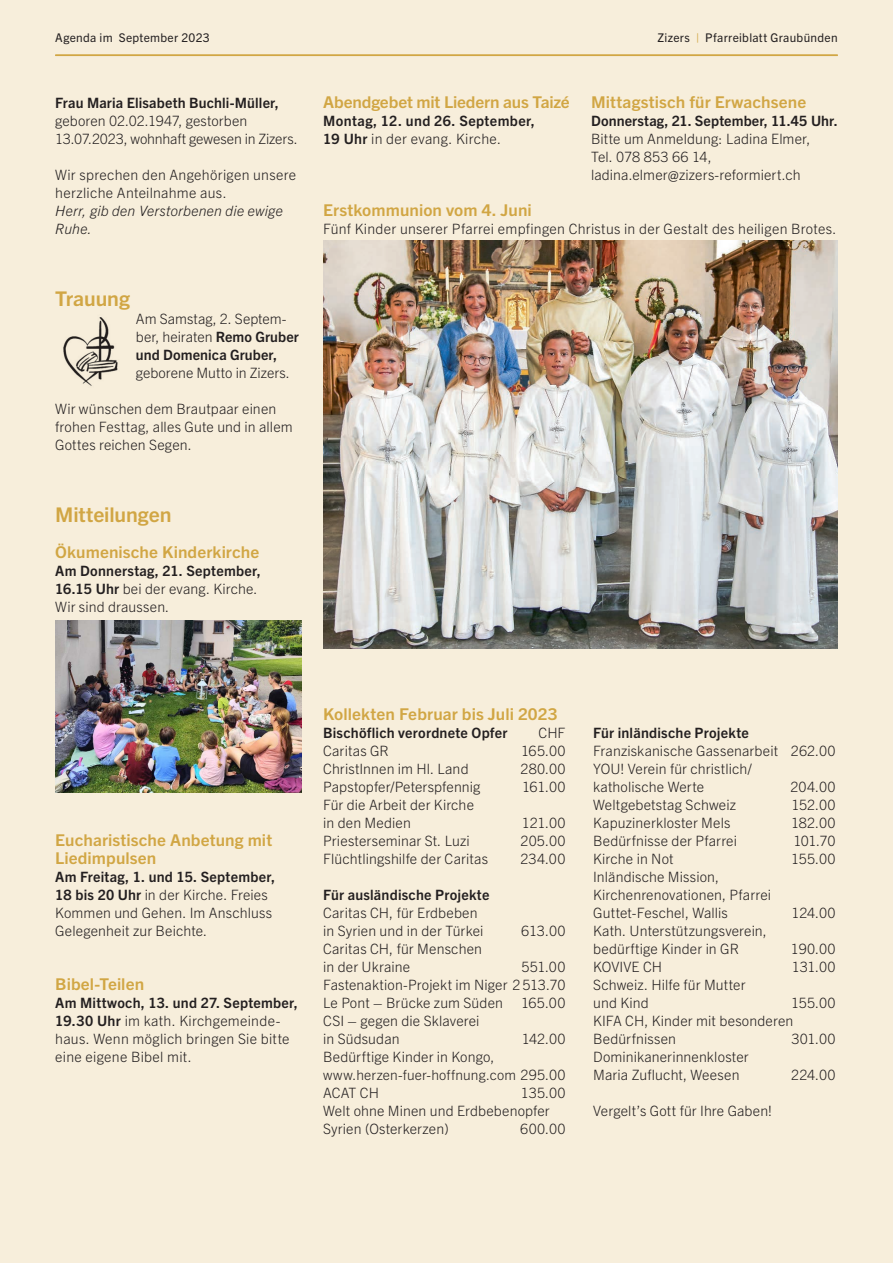
<style>
.page{position:relative;width:893px;height:1263px;background:#f7eedb}
.page>*{position:absolute;margin:0;border:0;box-sizing:border-box;transform-origin:0 0}
.t1{font:700 20.25px "Trade Gothic Next LT Pro";letter-spacing:-.005em;color:#d1a644;scale:1.05 1}
.t2{font:700 16.35px/18px "Trade Gothic Next LT Pro";letter-spacing:.005em;color:#d1a644;scale:1.05 1}
.t3{font:300 14.25px/18px "Trade Gothic Next LT Pro";letter-spacing:.01em;color:#231f20}
.t4{font:700 14.25px/18px "Trade Gothic Next LT Pro";letter-spacing:.015em;color:#231f20}
.t5{font:italic 300 14.25px/18px "Trade Gothic Next LT Pro";letter-spacing:.015em;color:#231f20}
.t6{font:300 13.8px "Trade Gothic Next LT Pro";letter-spacing:.015em;color:#231f20}
.t7{font:12px "Trade Gothic Next LT Pro";letter-spacing:.025em;color:#231f20}
.s1{color:#d1a644}
.s2{font-weight:700}
.s3{font-weight:300}
.s4{font-size:14.25px}
</style>
<div class="page">
<hr style="left:55px;top:55px;width:783px;height:1px;background:#d1a644">
<img style="left:55px;top:621px;width:247px;height:171px">
<img style="left:63px;top:317px;width:55px;height:69px">
<img style="left:323px;top:241px;width:515px;height:407px">
<p class="t7" style="left:55px;top:30px;width:156px">Agenda im September 2023</p>
<p class="t7" style="left:658px;top:30px;width:182px">Zizers <span class="s1">|</span> Pfarreiblatt Graubünden</p>
<p class="t4" style="left:55px;top:93px;width:225px">Frau Maria Elisabeth Buchli-Müller,</p>
<p class="t3" style="left:55px;top:111px;width:244px">geboren 02.02.1947, gestorben<br>13.07.2023, wohnhaft gewesen in Zizers.</p>
<p class="t3" style="left:55px;top:165px;width:242px">Wir sprechen den Angehörigen unsere herzliche Anteilnahme aus.</p>
<p class="t5" style="left:55px;top:201px;width:229px">Herr, gib den Verstorbenen die ewige<br>Ruhe.</p>
<h1 class="t1" style="left:55px;top:285px;width:73px">Trauung</h1>
<p class="t3" style="left:136px;top:309px;width:164px">Am Samstag, 2. Septem&shy;ber, heiraten <span class="s2">Remo Gruber und Domenica Gruber,</span></p>
<p class="t3" style="left:136px;top:363px;width:155px">geborene Mutto in Zizers.</p>
<p class="t3" style="left:55px;top:399px;width:239px">Wir wünschen dem Brautpaar einen frohen Festtag, alles Gute und in allem<br>Gottes reichen Segen.</p>
<h1 class="t1" style="left:55px;top:501px;width:112px">Mitteilungen</h1>
<p class="t2" style="left:55px;top:542px;width:196px">Ökumenische Kinderkirche</p>
<p class="t3" style="left:55px;top:561px;width:207px"><span class="s2">Am Donnerstag, 21. September,<br>16.15 Uhr</span> bei der evang. Kirche.<br>Wir sind draussen.</p>
<p class="t2" style="left:323px;top:92px;width:236px">Abendgebet mit Liedern aus Taizé</p>
<p class="t4" style="left:323px;top:111px;width:213px">Montag, 12. und 26. September,<br>19 Uhr <span class="s3">in der evang. Kirche.</span></p>
<p class="t2" style="left:591px;top:92px;width:206px">Mittagstisch für Erwachsene</p>
<p class="t4" style="left:591px;top:111px;width:248px">Donnerstag, 21. September, 11.45 Uhr.</p>
<p class="t3" style="left:591px;top:129px;width:221px">Bitte um Anmeldung: Ladina Elmer,<br>Tel. 078 853 66 14, ladina.elmer@zizers-reformiert.ch</p>
<p class="t2" style="left:323px;top:200px;width:200px">Erstkommunion vom 4. Juni</p>
<p class="t3" style="left:323px;top:219px;width:515px">Fünf Kinder unserer Pfarrei empfingen Christus in der Gestalt des heiligen Brotes.</p>
<p class="t2" style="left:55px;top:830px;width:208px">Eucharistische Anbetung mit<br>Liedimpulsen</p>
<p class="t3" style="left:55px;top:867px;width:221px"><span class="s2">Am Freitag, 1. und 15. September,<br>18 bis 20 Uhr</span> in der Kirche. Freies<br>Kommen und Gehen. Im Anschluss<br>Gelegenheit zur Beichte.</p>
<p class="t2" style="left:55px;top:974px;width:86px">Bibel-Teilen</p>
<p class="t3" style="left:55px;top:993px;width:244px"><span class="s2">Am Mittwoch, 13. und 27. September,<br>19.30 Uhr</span> im kath. Kirchgemeinde&shy;haus. Wenn möglich bringen Sie bitte eine eigene Bibel mit.</p>
<p class="t2" style="left:323px;top:704px;width:225px">Kollekten Februar bis Juli 2023</p>
<p class="t4" style="left:323px;top:723px;width:186px">Bischöflich verordnete Opfer</p>
<p class="t3" style="left:539px;top:723px;width:28px">CHF</p>
<p class="t3" style="left:323px;top:741px;width:67px">Caritas GR</p>
<p class="t3" style="left:521px;top:741px;width:46px">165.00</p>
<p class="t3" style="left:323px;top:759px;width:147px">ChristInnen im Hl. Land</p>
<p class="t3" style="left:521px;top:759px;width:46px">280.00</p>
<p class="t3" style="left:323px;top:777px;width:159px">Papstopfer/Peterspfennig</p>
<p class="t3" style="left:522px;top:777px;width:45px">161.00</p>
<p class="t3" style="left:323px;top:795px;width:152px">Für die Arbeit der Kirche in den Medien</p>
<p class="t3" style="left:522px;top:813px;width:45px">121.00</p>
<p class="t3" style="left:323px;top:831px;width:148px">Priesterseminar St. Luzi</p>
<p class="t3" style="left:520px;top:831px;width:47px">205.00</p>
<p class="t3" style="left:323px;top:849px;width:166px">Flüchtlingshilfe der Caritas</p>
<p class="t3" style="left:520px;top:849px;width:47px">234.00</p>
<p class="t4" style="left:323px;top:885px;width:168px">Für ausländische Projekte</p>
<p class="t3" style="left:323px;top:903px;width:162px">Caritas CH, für Erdbeben in Syrien und in der Türkei</p>
<p class="t3" style="left:521px;top:921px;width:46px">613.00</p>
<p class="t3" style="left:323px;top:939px;width:160px">Caritas CH, für Menschen in der Ukraine</p>
<p class="t3" style="left:323px;top:957px;width:244px;text-align:justify;text-indent:198px">551.00<br>Fastenaktion-Projekt im Niger 2 513.70<br>Le Pont – Brücke zum Süden</p>
<p class="t3" style="left:521px;top:993px;width:46px">165.00</p>
<p class="t3" style="left:323px;top:1011px;width:158px">CSI – gegen die Sklaverei in Südsudan</p>
<p class="t3" style="left:522px;top:1029px;width:45px">142.00</p>
<p class="t3" style="left:323px;top:1047px;width:173px">Bedürftige Kinder in Kongo,</p>
<p class="t6" style="left:323px;top:1065px;width:244px">www.herzen-fuer-hoffnung.com <span class="s4">295.00</span></p>
<p class="t3" style="left:323px;top:1083px;width:57px">ACAT CH</p>
<p class="t3" style="left:323px;top:1083px;width:244px;text-indent:198px">135.00<br>Welt ohne Minen und Erdbebenopfer<br>Syrien (Osterkerzen)</p>
<p class="t3" style="left:520px;top:1119px;width:47px">600.00</p>
<p class="t4" style="left:593px;top:723px;width:157px">Für inländische Projekte</p>
<p class="t3" style="left:593px;top:741px;width:244px">Franziskanische Gassenarbeit 262.00<br>YOU! Verein für christlich/<br>katholische Werte</p>
<p class="t3" style="left:790px;top:777px;width:47px">204.00</p>
<p class="t3" style="left:593px;top:795px;width:144px">Weltgebetstag Schweiz</p>
<p class="t3" style="left:791px;top:795px;width:46px">152.00</p>
<p class="t3" style="left:593px;top:813px;width:139px">Kapuzinerkloster Mels</p>
<p class="t3" style="left:791px;top:813px;width:46px">182.00</p>
<p class="t3" style="left:593px;top:831px;width:145px">Bedürfnisse der Pfarrei</p>
<p class="t3" style="left:793px;top:831px;width:44px">101.70</p>
<p class="t3" style="left:593px;top:849px;width:82px">Kirche in Not</p>
<p class="t3" style="left:791px;top:849px;width:46px">155.00</p>
<p class="t3" style="left:593px;top:867px;width:179px">Inländische Mission,<br>Kirchenrenovationen, Pfarrei<br>Guttet-Feschel, Wallis</p>
<p class="t3" style="left:791px;top:903px;width:46px">124.00</p>
<p class="t3" style="left:593px;top:921px;width:175px">Kath. Unterstützungsverein, bedürftige Kinder in GR</p>
<p class="t3" style="left:791px;top:939px;width:46px">190.00</p>
<p class="t3" style="left:593px;top:957px;width:70px">KOVIVE CH</p>
<p class="t3" style="left:792px;top:957px;width:45px">131.00</p>
<p class="t3" style="left:593px;top:975px;width:154px">Schweiz. Hilfe für Mutter und Kind</p>
<p class="t3" style="left:593px;top:993px;width:244px;text-indent:198px">155.00<br>KIFA CH, Kinder mit besonderen<br>Bedürfnissen</p>
<p class="t3" style="left:791px;top:1029px;width:46px">301.00</p>
<p class="t3" style="left:593px;top:1047px;width:157px">Dominikanerinnenkloster<br>Maria Zuflucht, Weesen</p>
<p class="t3" style="left:593px;top:1101px;width:180px">Vergelt’s Gott für Ihre Gaben!</p>
<p class="t3" style="left:791px;top:1065px;width:46px">224.00</p>
</div>
